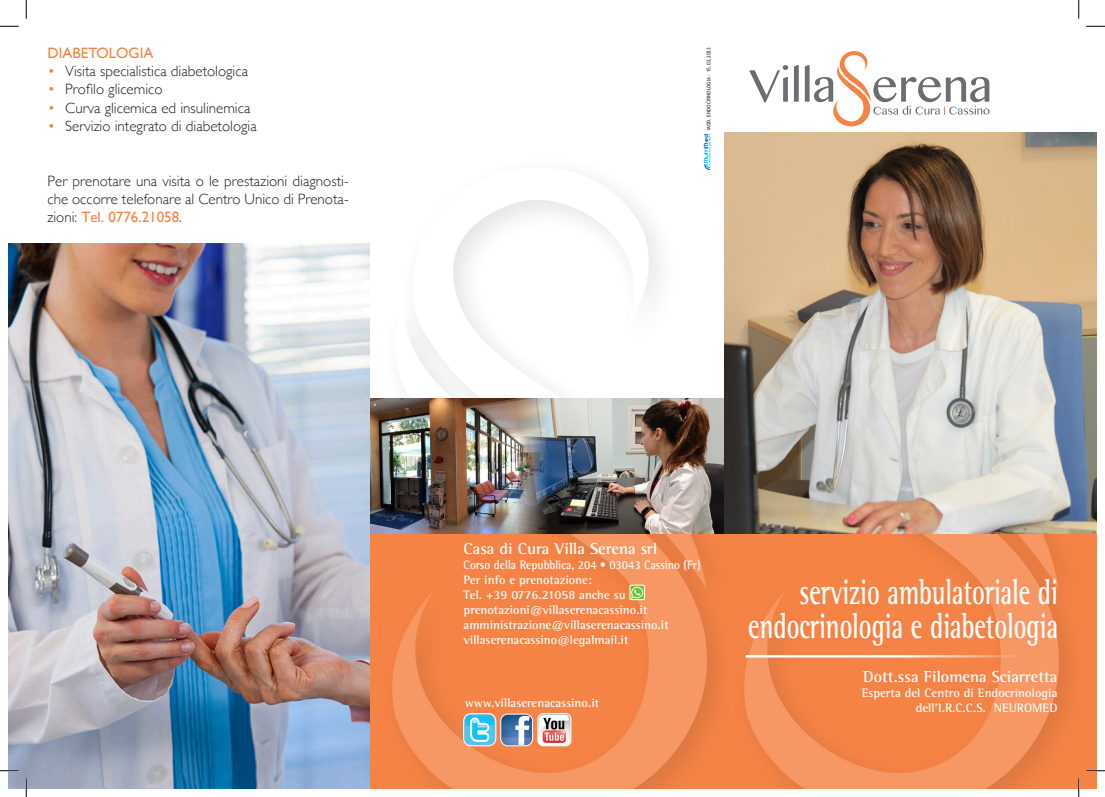
<style>
.page{position:relative;width:1105px;height:797px;background:#fff}
.page>*{position:absolute;margin:0;border:0;box-sizing:border-box;transform-origin:0 0}
.t1{font:700 36.25px "Rotis Semi Serif Std";color:#fff;scale:.68 1}
.t2{font:700 16.25px "Rotis Semi Serif Std";color:#fff}
.t3{font:300 15px/18.2px "Gill Sans";color:#231f20;text-align:justify}
.Corpo_del_testo__5{font:15px "Gill Sans";color:#f58345}
.t4{font:700 12.5px "Rotis Semi Serif Std";color:#fff}
.t5{font:700 12.5px "Rotis Semi Serif Std";color:#fff;scale:.9 1}
.t6{font:5.62px "Automatica BRK";color:#00baf1;scale:.8 1}
.t7{font:5px "Trebuchet MS";color:#231f20}
.t8{font:2.62px "Automatica BRK";letter-spacing:.09em;color:#00baf1}
.s1{font-style:italic;color:#f58345}
.s2{font-weight:400;color:#f58345}
.s3{color:#0166b3}
</style>
<div class="page">
<svg style="left:739px;top:533px;width:337px;height:255px;background:#f3874d"></svg>
<div style="left:378px;top:152px;width:361px;height:636px;background:#231f20;opacity:.75"></div>
<svg style="left:398px;top:152px;width:308px;height:150px"></svg>
<svg style="left:370px;top:302px;width:354px;height:486px;fill:#f58345"></svg>
<img style="left:632px;top:587px;width:11px;height:11px">
<div style="left:630px;top:585px;width:15px;height:15px;border:1px solid #fff;border-radius:2px"></div>
<img style="left:501px;top:714px;width:31px;height:31px">
<div style="left:500px;top:713px;width:33px;height:33px;border:1px solid #fff;border-radius:7px"></div>
<img style="left:464px;top:713px;width:32px;height:32px">
<div style="left:463px;top:713px;width:33px;height:33px;border:1px solid #fff;border-radius:7px"></div>
<img style="left:538px;top:713px;width:33px;height:32px">
<div style="left:538px;top:713px;width:33px;height:33px;border:1px solid #fff;border-radius:5px"></div>
<svg style="left:704px;top:163px;width:7px;height:8px"></svg>
<img style="left:9px;top:243px;width:361px;height:545px">
<hr style="left:746px;top:655px;width:333px;height:2px;background:#fff">
<img style="left:370px;top:398px;width:139px;height:135px">
<img style="left:509px;top:398px;width:215px;height:135px">
<svg style="left:749px;top:51px;width:240px;height:76px"></svg>
<img style="left:725px;top:133px;width:371px;height:400px">
<svg style="left:0;top:25px;width:19px;height:2px"></svg>
<svg style="left:1086px;top:25px;width:19px;height:2px"></svg>
<svg style="left:0;top:770px;width:19px;height:1px"></svg>
<svg style="left:1086px;top:770px;width:19px;height:1px"></svg>
<svg style="left:25px;top:0;width:2px;height:19px"></svg>
<svg style="left:25px;top:778px;width:2px;height:19px"></svg>
<svg style="left:1078px;top:0;width:1px;height:19px"></svg>
<svg style="left:1078px;top:778px;width:1px;height:19px"></svg>
<p class="Corpo_del_testo__5" style="left:48px;top:44px;width:107px">DIABETOLOGIA</p>
<p class="t3" style="left:48px;top:61px;width:202px"><span class="s1">•</span> Visita specialistica diabetologica</p>
<p class="t3" style="left:48px;top:80px;width:117px"><span class="s1">•</span> Profilo glicemico</p>
<p class="t3" style="left:48px;top:98px;width:204px"><span class="s1">•</span> Curva glicemica ed insulinemica</p>
<p class="t3" style="left:48px;top:116px;width:211px"><span class="s1">•</span> Servizio integrato di diabetologia</p>
<p class="t3" style="left:48px;top:171px;width:303px">Per prenotare una visita o le prestazioni diagnosti&shy;che occorre telefonare al Centro Unico di Prenota&shy;zioni: <span class="s2">Tel. 0776.21058</span>.</p>
<p class="t7" style="left:706px;top:130px;width:84px;rotate:-90deg">MOD. ENDOCRINOLOGIA - 15.02.2023</p>
<p class="t6" style="left:704px;top:163px;width:37px;rotate:-90deg">Multi<span class="s3">Med</span></p>
<p class="t8" style="left:708px;top:163px;width:30px;rotate:-90deg">comunicazioni</p>
<p class="t2" style="left:464px;top:538px;width:195px">Casa di Cura Villa Serena srl</p>
<p class="t5" style="left:464px;top:557px;width:265px">Corso della Repubblica, 204 • 03043 Cassino (Fr)</p>
<p class="t4" style="left:464px;top:572px;width:130px">Per info e prenotazione:</p>
<p class="t4" style="left:464px;top:587px;width:164px">Tel. +39 0776.21058 anche su</p>
<p class="t4" style="left:464px;top:602px;width:185px">prenotazioni@villaserenacassino.it</p>
<p class="t4" style="left:464px;top:617px;width:207px">amministrazione@villaserenacassino.it</p>
<p class="t4" style="left:464px;top:632px;width:166px">villaserenacassino@legalmail.it</p>
<p class="t4" style="left:465px;top:695px;width:136px">www.villaserenacassino.it</p>
<p class="t1" style="left:799px;top:570px;width:382px">servizio ambulatoriale di</p>
<p class="t1" style="left:748px;top:604px;width:457px">endocrinologia e diabetologia</p>
<p class="t2" style="left:863px;top:666px;width:196px">Dott.ssa Filomena Sciarretta</p>
<p class="t4" style="left:862px;top:685px;width:197px">Esperta del Centro di Endocrinologia</p>
<p class="t4" style="left:916px;top:700px;width:143px">dell’I.R.C.C.S. NEUROMED</p>
</div>
